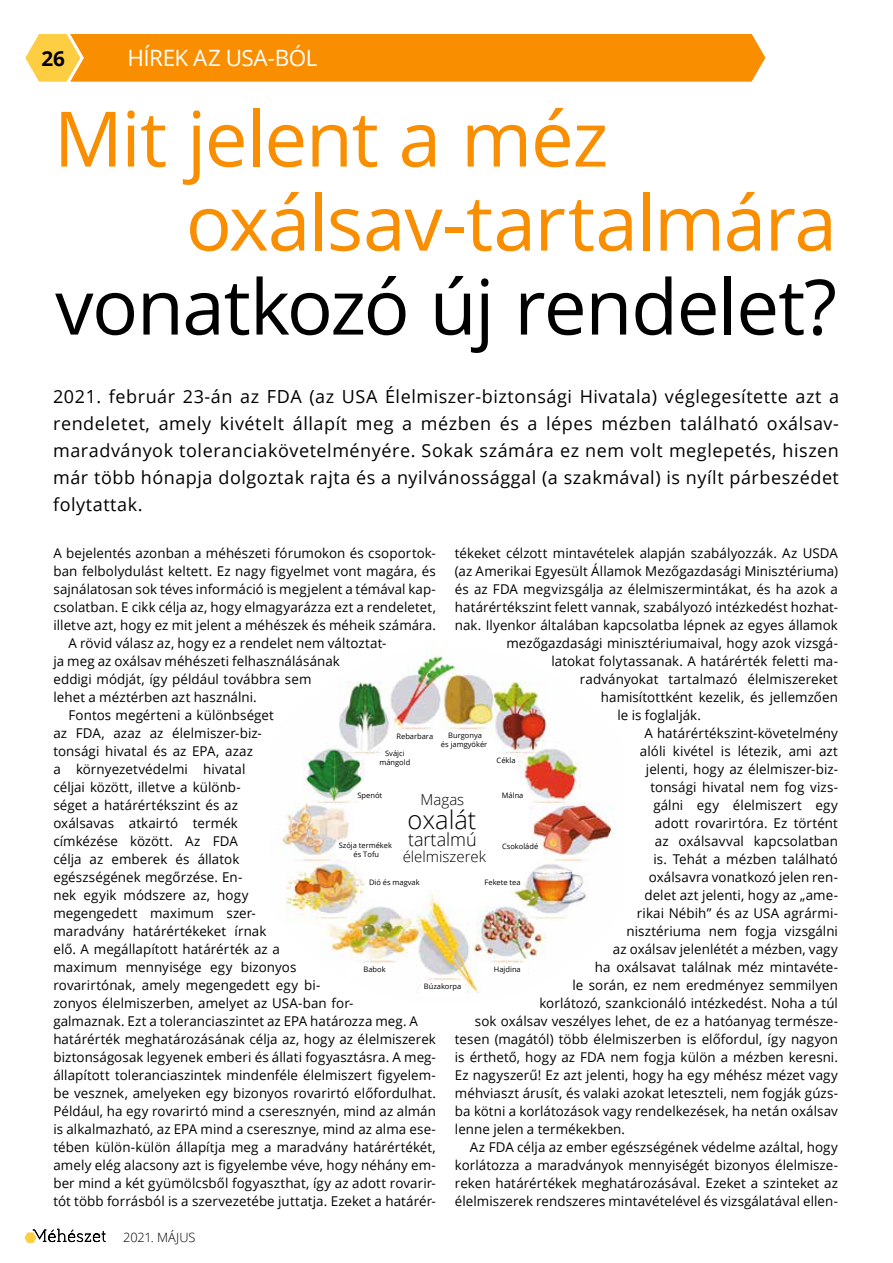
<style>
.page{position:relative;width:893px;height:1263px;background:#fff}
.page>*{position:absolute;margin:0;border:0;box-sizing:border-box;transform-origin:0 0}
.t1{font:76.5px/84px "Open Sans";letter-spacing:-.02em;color:#f98e00}
.t2{font:76.5px "Open Sans";letter-spacing:-.02em;color:#000}
.t3{font:300 25.5px "Open Sans";color:#000}
.t4{font:22.5px "Open Sans";letter-spacing:-.025em;color:#fff}
.t5{font:700 20.7px "Open Sans";color:#000}
.t6{font:18px/27px "Open Sans";letter-spacing:.03em;color:#000;text-align:justify}
.t7{font:300 18px "Open Sans";color:#000}
.t8{font:300 15px "Open Sans";color:#000}
.t9{font:13.5px "Open Sans";letter-spacing:.005em;color:#000}
.t10{font:300 12.75px "Open Sans";letter-spacing:-.005em;color:#000}
.t11{font:7.5px/9px "Open Sans";color:#000;text-align:center}
</style>
<div class="page">
<svg style="left:25px;top:34px;width:740px;height:48px;background:#f9940b"></svg>
<svg style="left:24px;top:1229px;width:82px;height:14px"></svg>
<img style="left:281px;top:649px;width:335px;height:344px">
<svg style="left:336px;top:730px;width:208px;height:182px"></svg>
<div style="left:348px;top:963px;width:43px;height:13px;background:#fff"></div>
<div style="left:421px;top:983px;width:43px;height:13px;background:#fff"></div>
<div style="left:485px;top:963px;width:43px;height:13px;background:#fff"></div>
<h3 class="t5" style="left:41px;top:44px;width:25px">26</h3>
<h3 class="t4" style="left:128px;top:43px;width:192px">HÍREK AZ USA-BÓL</h3>
<h1 class="t1" style="left:186px;top:95px;width:653px;text-indent:-132px">Mit jelent a méz oxálsav-tartalmára</h1>
<h1 class="t2" style="left:55px;top:254px;width:783px">vonatkozó új rendelet?</h1>
<p class="t6" style="left:53px;top:383px;width:787px">2021. február 23-án az FDA (az USA Élelmiszer-biztonsági Hivatala) véglegesítette azt a rendeletet, amely kivételt állapít meg a mézben és a lépes mézben található oxálsav&shy;maradványok toleranciakövetelményére. Sokak számára ez nem volt meglepetés, hiszen már több hónapja dolgoztak rajta és a nyilvánossággal (a szakmával) is nyílt párbeszédet folytattak.</p>
<p class="t9" style="left:53px;top:544px;width:384px">A bejelentés azonban a méhészeti fórumokon és csoportok-</p>
<p class="t9" style="left:53px;top:562px;width:384px">ban felbolydulást keltett. Ez nagy figyelmet vont magára, és</p>
<p class="t9" style="left:53px;top:580px;width:384px">sajnálatosan sok téves információ is megjelent a témával kap-</p>
<p class="t9" style="left:53px;top:598px;width:384px">csolatban. E cikk célja az, hogy elmagyarázza ezt a rendeletet,</p>
<p class="t9" style="left:53px;top:616px;width:384px">illetve azt, hogy ez mit jelent a méhészek és méheik számára.</p>
<p class="t9" style="left:68px;top:634px;width:320px">A rövid válasz az, hogy ez a rendelet nem változtat-</p>
<p class="t9" style="left:53px;top:652px;width:288px">ja meg az oxálsav méhészeti felhasználásának</p>
<p class="t9" style="left:53px;top:670px;width:260px">eddigi módját, így például továbbra sem</p>
<p class="t9" style="left:53px;top:688px;width:205px">lehet a méztérben azt használni.</p>
<p class="t9" style="left:68px;top:706px;width:207px">Fontos megérteni a különbséget</p>
<p class="t9" style="left:53px;top:724px;width:210px">az FDA, azaz az élelmiszer-biz-</p>
<p class="t9" style="left:53px;top:742px;width:201px">tonsági hivatal és az EPA, azaz</p>
<p class="t9" style="left:53px;top:760px;width:194px">a környezetvédelmi hivatal</p>
<p class="t9" style="left:53px;top:778px;width:189px">céljai között, illetve a különb-</p>
<p class="t9" style="left:53px;top:796px;width:186px">séget a határértékszint és az</p>
<p class="t9" style="left:53px;top:814px;width:186px">oxálsavas atkairtó termék</p>
<p class="t9" style="left:53px;top:832px;width:186px">címkézése között. Az FDA</p>
<p class="t9" style="left:53px;top:850px;width:188px">célja az emberek és állatok</p>
<p class="t9" style="left:53px;top:868px;width:191px">egészségének megőrzése. En-</p>
<p class="t9" style="left:53px;top:886px;width:197px">nek egyik módszere az, hogy</p>
<p class="t9" style="left:53px;top:904px;width:204px">megengedett maximum szer-</p>
<p class="t9" style="left:53px;top:922px;width:215px">maradvány határértékeket írnak</p>
<p class="t9" style="left:53px;top:940px;width:228px">elő. A megállapított határérték az a</p>
<p class="t9" style="left:53px;top:958px;width:244px">maximum mennyisége egy bizonyos</p>
<p class="t9" style="left:53px;top:976px;width:269px">rovarirtónak, amely megengedett egy bi-</p>
<p class="t9" style="left:53px;top:994px;width:302px">zonyos élelmiszerben, amelyet az USA-ban for-</p>
<p class="t9" style="left:53px;top:1012px;width:366px">galmaznak. Ezt a toleranciaszintet az EPA határozza meg. A</p>
<p class="t9" style="left:53px;top:1030px;width:384px">határérték meghatározásának célja az, hogy az élelmiszerek</p>
<p class="t9" style="left:53px;top:1048px;width:384px">biztonságosak legyenek emberi és állati fogyasztásra. A meg-</p>
<p class="t9" style="left:53px;top:1066px;width:384px">állapított toleranciaszintek mindenféle élelmiszert figyelem-</p>
<p class="t9" style="left:53px;top:1084px;width:384px">be vesznek, amelyeken egy bizonyos rovarirtó előfordulhat.</p>
<p class="t9" style="left:53px;top:1102px;width:384px">Például, ha egy rovarirtó mind a cseresznyén, mind az almán</p>
<p class="t9" style="left:53px;top:1120px;width:384px">is alkalmazható, az EPA mind a cseresznye, mind az alma ese-</p>
<p class="t9" style="left:53px;top:1138px;width:384px">tében külön-külön állapítja meg a maradvány határértékét,</p>
<p class="t9" style="left:53px;top:1156px;width:384px">amely elég alacsony azt is figyelembe véve, hogy néhány em-</p>
<p class="t9" style="left:53px;top:1174px;width:384px">ber mind a két gyümölcsből fogyaszthat, így az adott rovarir-</p>
<p class="t9" style="left:53px;top:1192px;width:384px">tót több forrásból is a szervezetébe juttatja. Ezeket a határér-</p>
<p class="t9" style="left:455px;top:544px;width:385px">tékeket célzott mintavételek alapján szabályozzák. Az USDA</p>
<p class="t9" style="left:455px;top:562px;width:385px">(az Amerikai Egyesült Államok Mezőgazdasági Minisztériuma)</p>
<p class="t9" style="left:455px;top:580px;width:385px">és az FDA megvizsgálja az élelmiszermintákat, és ha azok a</p>
<p class="t9" style="left:455px;top:598px;width:385px">határértékszint felett vannak, szabályozó intézkedést hozhat-</p>
<p class="t9" style="left:455px;top:616px;width:385px">nak. Ilyenkor általában kapcsolatba lépnek az egyes államok</p>
<p class="t9" style="left:506px;top:634px;width:333px">mezőgazdasági minisztériumaival, hogy azok vizsgá-</p>
<p class="t9" style="left:551px;top:652px;width:288px">latokat folytassanak. A határérték feletti ma-</p>
<p class="t9" style="left:580px;top:670px;width:260px">radványokat tartalmazó élelmiszereket</p>
<p class="t9" style="left:601px;top:688px;width:239px">hamisítottként kezelik, és jellemzően</p>
<p class="t9" style="left:617px;top:706px;width:85px">le is foglalják.</p>
<p class="t9" style="left:644px;top:724px;width:195px">A határértékszint-követelmény</p>
<p class="t9" style="left:640px;top:742px;width:199px">alóli kivétel is létezik, ami azt</p>
<p class="t9" style="left:646px;top:760px;width:194px">jelenti, hogy az élelmiszer-biz-</p>
<p class="t9" style="left:650px;top:778px;width:189px">tonsági hivatal nem fog vizs-</p>
<p class="t9" style="left:653px;top:796px;width:186px">gálni egy élelmiszert egy</p>
<p class="t9" style="left:655px;top:814px;width:185px">adott rovarirtóra. Ez történt</p>
<p class="t9" style="left:655px;top:832px;width:185px">az oxálsavval kapcsolatban</p>
<p class="t9" style="left:653px;top:850px;width:186px">is. Tehát a mézben található</p>
<p class="t9" style="left:649px;top:868px;width:191px">oxálsavra vonatkozó jelen ren-</p>
<p class="t9" style="left:644px;top:886px;width:195px">delet azt jelenti, hogy az „ame-</p>
<p class="t9" style="left:637px;top:904px;width:203px">rikai Nébih” és az USA agrármi-</p>
<p class="t9" style="left:626px;top:922px;width:213px">nisztériuma nem fogja vizsgálni</p>
<p class="t9" style="left:613px;top:940px;width:227px">az oxálsav jelenlétét a mézben, vagy</p>
<p class="t9" style="left:595px;top:958px;width:245px">ha oxálsavat találnak méz mintavéte-</p>
<p class="t9" style="left:572px;top:976px;width:267px">le során, ez nem eredményez semmilyen</p>
<p class="t9" style="left:539px;top:994px;width:300px">korlátozó, szankcionáló intézkedést. Noha a túl</p>
<p class="t9" style="left:475px;top:1012px;width:365px">sok oxálsav veszélyes lehet, de ez a hatóanyag természe-</p>
<p class="t9" style="left:455px;top:1030px;width:385px">tesen (magától) több élelmiszerben is előfordul, így nagyon</p>
<p class="t9" style="left:455px;top:1048px;width:385px">is érthető, hogy az FDA nem fogja külön a mézben keresni.</p>
<p class="t9" style="left:455px;top:1066px;width:385px">Ez nagyszerű! Ez azt jelenti, hogy ha egy méhész mézet vagy</p>
<p class="t9" style="left:455px;top:1084px;width:385px">méhviaszt árusít, és valaki azokat leteszteli, nem fogják gúzs-</p>
<p class="t9" style="left:455px;top:1102px;width:385px">ba kötni a korlátozások vagy rendelkezések, ha netán oxálsav</p>
<p class="t9" style="left:455px;top:1120px;width:172px">lenne jelen a termékekben.</p>
<p class="t9" style="left:470px;top:1138px;width:370px">Az FDA célja az ember egészségének védelme azáltal, hogy</p>
<p class="t9" style="left:455px;top:1156px;width:385px">korlátozza a maradványok mennyiségét bizonyos élelmisze-</p>
<p class="t9" style="left:455px;top:1174px;width:385px">reken határértékek meghatározásával. Ezeket a szinteket az</p>
<p class="t9" style="left:455px;top:1192px;width:383px">élelmiszerek rendszeres mintavételével és vizsgálatával ellen-</p>
<p class="t11" style="left:441px;top:730px;width:48px">Burgonya<br>és jamgyökér</p>
<p class="t11" style="left:397px;top:732px;width:38px">Rebarbara</p>
<p class="t11" style="left:379px;top:748px;width:32px">Svájci mángold</p>
<p class="t11" style="left:357px;top:790px;width:26px">Spenót</p>
<p class="t11" style="left:497px;top:755px;width:20px">Cékla</p>
<p class="t11" style="left:502px;top:790px;width:23px">Málna</p>
<p class="t8" style="left:421px;top:789px;width:45px">Magas</p>
<h2 class="t3" style="left:408px;top:802px;width:70px">oxalát</h2>
<h3 class="t7" style="left:408px;top:827px;width:70px">tartalmú</h3>
<p class="t8" style="left:403px;top:846px;width:85px">élelmiszerek</p>
<p class="t11" style="left:339px;top:841px;width:55px">Szója termékek és Tofu</p>
<p class="t11" style="left:369px;top:878px;width:52px">Dió és magvak</p>
<p class="t11" style="left:485px;top:877px;width:38px">Fekete tea</p>
<p class="t11" style="left:502px;top:841px;width:38px">Csokoládé</p>
<p class="t11" style="left:494px;top:964px;width:28px">Hajdina</p>
<p class="t11" style="left:364px;top:964px;width:24px">Babok</p>
<p class="t11" style="left:424px;top:982px;width:39px">Búzakorpa</p>
<p class="t10" style="left:123px;top:1228px;width:74px">2021. MÁJUS</p>
</div>
